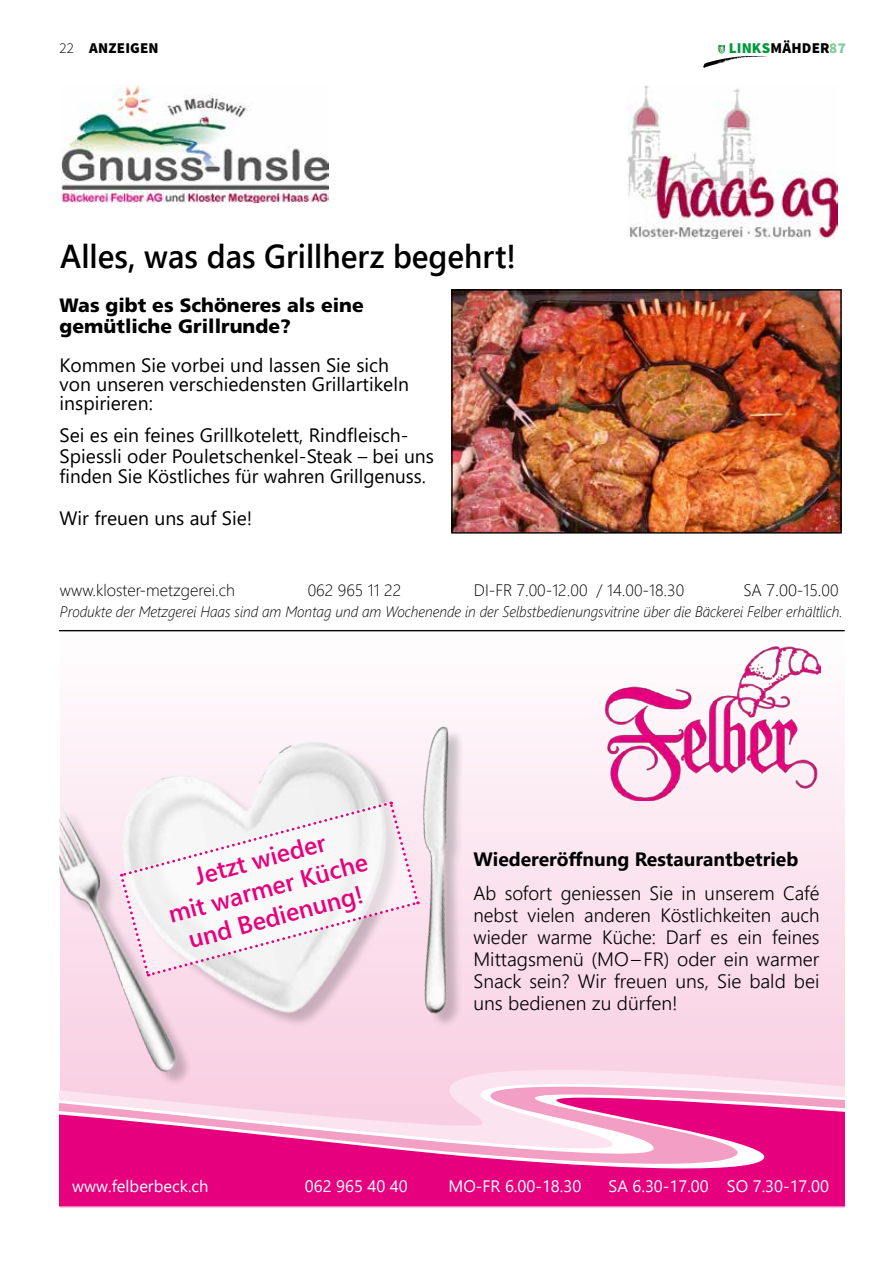
<style>
.page{position:relative;width:893px;height:1263px;background:#fff}
.page>*{position:absolute;margin:0;border:0;box-sizing:border-box;transform-origin:0 0}
.t1{font:600 33.15px "Segoe UI";color:#000;scale:.95 1}
.t2{font:600 24.9px/29.8px "Segoe UI";color:#e6007d;text-align:center}
.t3{font:19.35px/19.4px "Segoe UI";color:#000}
.t4{font:300 19.35px/22px "Segoe UI";color:#000;text-align:justify}
.t5{font:900 19.35px/20.7px "Frutiger LT Std";color:#000}
.t6{font:700 19.35px "Segoe UI";color:#000}
.t7{font:300 16.5px "Segoe UI";color:#000}
.t8{font:16.5px "Segoe UI";color:#fff}
.t9{font:italic 300 15.15px "Segoe UI";color:#000;scale:.94 1}
.t10{font:900 15px "Source Sans Pro";letter-spacing:.01em;color:#00993c}
.t11{font:900 15px "Source Sans Pro";letter-spacing:.01em;color:#000}
.s1{font-weight:300}
.s2{color:#000}
</style>
<div class="page">
<svg style="left:703px;top:45px;width:65px;height:23px"></svg>
<svg style="left:60px;top:631px;width:785px;height:577px"></svg>
<img style="left:59px;top:660px;width:413px;height:398px">
<img style="left:627px;top:85px;width:210px;height:154px">
<img style="left:62px;top:86px;width:267px;height:116px">
<img style="left:606px;top:647px;width:215px;height:154px">
<div style="left:59px;top:1176px;width:786px;height:30px;background:#e6007d"></div>
<div style="left:59px;top:1166px;width:786px;height:10px;background:#e6007d"></div>
<svg style="left:59px;top:1058px;width:786px;height:108px"></svg>
<img style="left:453px;top:291px;width:387px;height:241px">
<div style="left:451px;top:289px;width:391px;height:245px;border:1px solid #000"></div>
<svg style="left:119px;top:801px;width:300px;height:176px"></svg>
<hr style="left:59px;top:630px;width:786px;height:1px;background:#000">
<p class="t11" style="left:60px;top:39px;width:101px"><span class="s1">22</span> ANZEIGEN</p>
<p class="t10" style="left:729px;top:39px;width:119px">LINKS<span class="s2">MÄHDER</span>87</p>
<h1 class="t1" style="left:60px;top:225px;width:481px">Alles, was das Grillherz begehrt!</h1>
<p class="t5" style="left:60px;top:295px;width:306px">Was gibt es Schöneres als eine gemütliche Grillrunde?</p>
<p class="t3" style="left:60px;top:353px;width:351px">Kommen Sie vorbei und lassen Sie sich von unseren verschiedensten Grillartikeln inspirieren:</p>
<p class="t3" style="left:60px;top:423px;width:376px;line-height:20.7px">Sei es ein feines Grillkotelett, Rindfleisch-<br>Spiessli oder Pouletschenkel-Steak – bei uns finden Sie Köstliches für wahren Grillgenuss.</p>
<p class="t3" style="left:60px;top:506px;width:194px">Wir freuen uns auf Sie!</p>
<p class="t7" style="left:60px;top:575px;width:177px">www.kloster-metzgerei.ch</p>
<p class="t7" style="left:308px;top:575px;width:95px">062 965 11 22</p>
<p class="t7" style="left:474px;top:575px;width:212px">DI-FR 7.00-12.00 / 14.00-18.30</p>
<p class="t7" style="left:743px;top:575px;width:97px">SA 7.00-15.00</p>
<p class="t9" style="left:60px;top:597px;width:834px">Produkte der Metzgerei Haas sind am Montag und am Wochenende in der Selbstbedienungsvitrine über die Bäckerei Felber erhältlich.</p>
<p class="t2" style="left:157px;top:869px;width:207px;rotate:-15deg">Jetzt wieder<br>mit warmer Küche und Bedienung!</p>
<p class="t6" style="left:473px;top:840px;width:326px">Wiedereröffnung Restaurantbetrieb</p>
<p class="t4" style="left:473px;top:880px;width:348px">Ab sofort geniessen Sie in unserem Café nebst vielen anderen Köstlichkeiten auch wieder warme Küche: Darf es ein feines Mittagsmenü (MO–FR) oder ein warmer Snack sein? Wir freuen uns, Sie bald bei uns bedienen zu dürfen!</p>
<p class="t8" style="left:72px;top:1170px;width:138px">www.felberbeck.ch</p>
<p class="t8" style="left:305px;top:1170px;width:104px">062 965 40 40</p>
<p class="t8" style="left:449px;top:1170px;width:134px">MO-FR 6.00-18.30</p>
<p class="t8" style="left:608px;top:1170px;width:222px">SA 6.30-17.00 SO 7.30-17.00</p>
</div>
